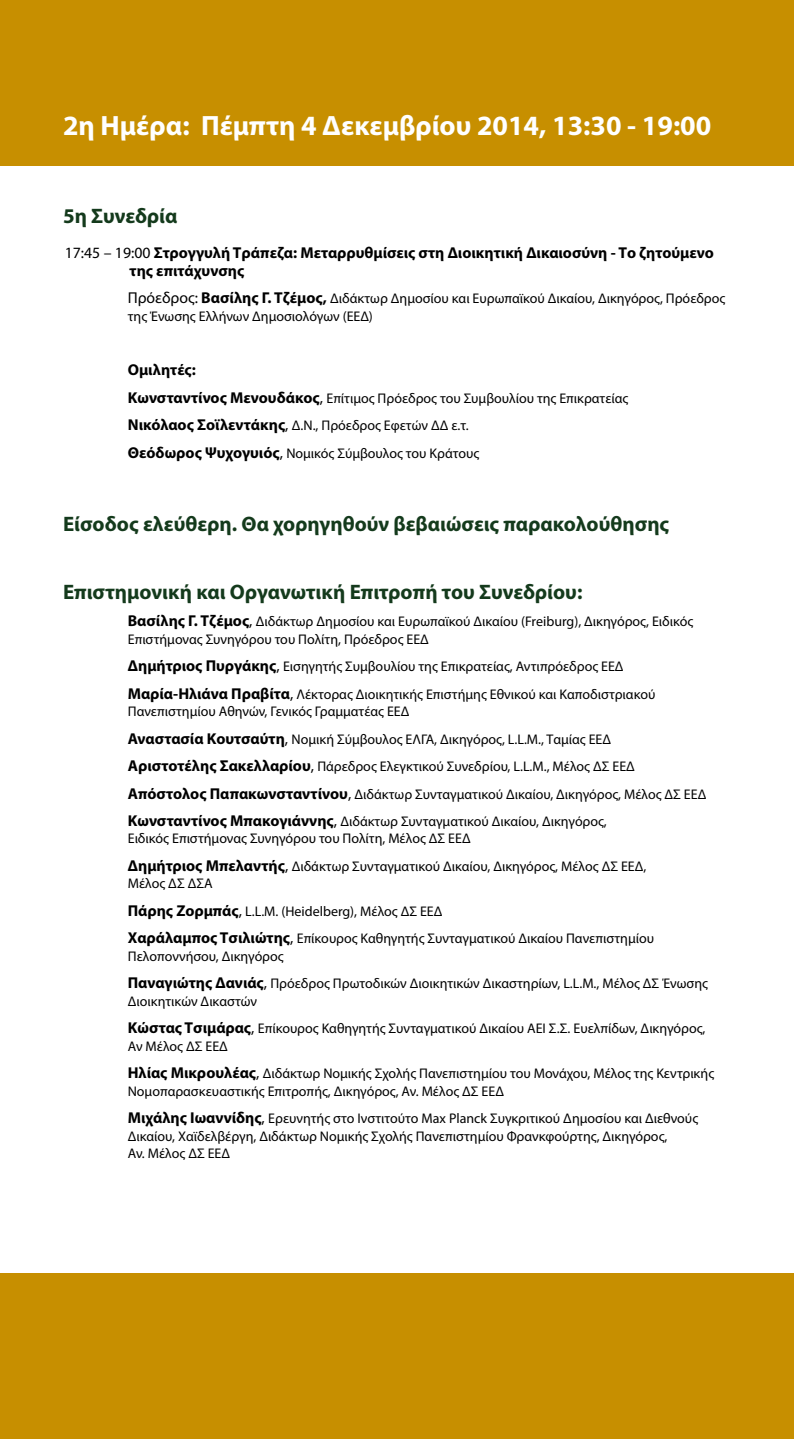
<style>
.page{position:relative;width:794px;height:1439px;background:#fff}
.page>*{position:absolute;margin:0;border:0;box-sizing:border-box;transform-origin:0 0}
.t1{font:700 28px "Myriad Pro";color:#fff}
.t2{font:700 21px "Myriad Pro";color:#143a1c}
.t3{font:700 15.75px/17.5px "Myriad Pro";color:#000}
.t4{font:14px/27.5px "Myriad Pro";color:#000}
.s1{font-weight:400}
.s2{font-size:15.75px}
.s3{font-weight:700;font-size:15.75px}
</style>
<div class="page">
<div style="left:0;top:0;width:794px;height:165px;background:#c78f00"></div>
<div style="left:0;top:1273px;width:794px;height:166px;background:#c78f00"></div>
<h1 class="t1" style="left:63px;top:107px;width:650px">2η Ημέρα: Πέμπτη 4 Δεκεμβρίου 2014, 13:30 - 19:00</h1>
<h2 class="t2" style="left:63px;top:202px;width:116px">5η Συνεδρία</h2>
<p class="t3" style="left:129px;top:244px;width:586px;text-indent:-65px"><span class="s1">17:45 – 19:00</span> Στρογγυλή Τράπεζα: Μεταρρυθμίσεις στη Διοικητική Δικαιοσύνη - Το ζητούμενο της επιτάχυνσης</p>
<p class="t4" style="left:128px;top:289px;width:599px;line-height:17.5px"><span class="s2">Πρόεδρος:</span> <span class="s3">Βασίλης Γ. Τζέμος,</span> Διδάκτωρ Δημοσίου και Ευρωπαϊκού Δικαίου, Δικηγόρος, Πρόεδρος της Ένωσης Ελλήνων Δημοσιολόγων (ΕΕΔ)</p>
<p class="t3" style="left:128px;top:361px;width:70px">Ομιλητές:</p>
<p class="t4" style="left:128px;top:384px;width:502px"><span class="s3">Κωνσταντίνος Μενουδάκος</span><span class="s2">,</span> Επίτιμος Πρόεδρος του Συμβουλίου της Επικρατείας<br><span class="s3">Νικόλαος Σοϊλεντάκης</span><span class="s2">,</span> Δ.Ν., Πρόεδρος Εφετών ΔΔ ε.τ.<br><span class="s3">Θεόδωρος Ψυχογυιός</span><span class="s2">,</span> Νομικός Σύμβουλος του Κράτους</p>
<h2 class="t2" style="left:63px;top:510px;width:608px">Είσοδος ελεύθερη. Θα χορηγηθούν βεβαιώσεις παρακολούθησης</h2>
<h2 class="t2" style="left:63px;top:578px;width:521px">Επιστημονική και Οργανωτική Επιτροπή του Συνεδρίου:</h2>
<p class="t4" style="left:128px;top:613px;width:567px;line-height:17.5px"><span class="s3">Βασίλης Γ. Τζέμος</span><span class="s2">,</span> Διδάκτωρ Δημοσίου και Ευρωπαϊκού Δικαίου (Freiburg), Δικηγόρος, Ειδικός<br>Επιστήμονας Συνηγόρου του Πολίτη, Πρόεδρος ΕΕΔ</p>
<p class="t4" style="left:128px;top:652px;width:529px"><span class="s3">Δημήτριος Πυργάκης</span><span class="s2">,</span> Εισηγητής Συμβουλίου της Επικρατείας, Αντιπρόεδρος ΕΕΔ<br><span class="s3">Μαρία-Ηλιάνα Πραβίτα</span><span class="s2">,</span> Λέκτορας Διοικητικής Επιστήμης Εθνικού και Καποδιστριακού</p>
<p class="t4" style="left:128px;top:697px;width:580px">Πανεπιστημίου Αθηνών, Γενικός Γραμματέας ΕΕΔ<br><span class="s3">Αναστασία Κουτσαύτη</span><span class="s2">,</span> Νομική Σύμβουλος ΕΛΓΑ, Δικηγόρος, L.L.M., Ταμίας ΕΕΔ<br><span class="s3">Αριστοτέλης Σακελλαρίου</span><span class="s2">,</span> Πάρεδρος Ελεγκτικού Συνεδρίου, L.L.M., Μέλος ΔΣ ΕΕΔ <span class="s3">Απόστολος Παπακωνσταντίνου</span><span class="s2">,</span> Διδάκτωρ Συνταγματικού Δικαίου, Δικηγόρος, Μέλος ΔΣ ΕΕΔ <span class="s3">Κωνσταντίνος Μπακογιάννης</span><span class="s2">,</span> Διδάκτωρ Συνταγματικού Δικαίου, Δικηγόρος,</p>
<p class="t4" style="left:128px;top:825px;width:520px">Ειδικός Επιστήμονας Συνηγόρου του Πολίτη, Μέλος ΔΣ ΕΕΔ<br><span class="s3">Δημήτριος Μπελαντής</span><span class="s2">,</span> Διδάκτωρ Συνταγματικού Δικαίου, Δικηγόρος, Μέλος ΔΣ ΕΕΔ,</p>
<p class="t4" style="left:128px;top:870px;width:528px">Μέλος ΔΣ ΔΣΑ<br><span class="s3">Πάρης Ζορμπάς</span><span class="s2">,</span> L.L.M. (Heidelberg), Μέλος ΔΣ ΕΕΔ<br><span class="s3">Χαράλαμπος Τσιλιώτης</span><span class="s2">,</span> Επίκουρος Καθηγητής Συνταγματικού Δικαίου Πανεπιστημίου</p>
<p class="t4" style="left:128px;top:942px;width:581px">Πελοποννήσου, Δικηγόρος<br><span class="s3">Παναγιώτης Δανιάς</span><span class="s2">,</span> Πρόεδρος Πρωτοδικών Διοικητικών Δικαστηρίων, L.L.M., Μέλος ΔΣ Ένωσης</p>
<p class="t4" style="left:128px;top:987px;width:579px">Διοικητικών Δικαστών<br><span class="s3">Κώστας Τσιμάρας</span><span class="s2">,</span> Επίκουρος Καθηγητής Συνταγματικού Δικαίου ΑΕΙ Σ.Σ. Ευελπίδων, Δικηγόρος,</p>
<p class="t4" style="left:128px;top:1032px;width:588px">Αν Μέλος ΔΣ ΕΕΔ<br><span class="s3">Ηλίας Μικρουλέας</span><span class="s2">,</span> Διδάκτωρ Νομικής Σχολής Πανεπιστημίου του Μονάχου, Μέλος της Κεντρικής</p>
<p class="t4" style="left:128px;top:1077px;width:572px">Νομοπαρασκευαστικής Επιτροπής, Δικηγόρος, Αν. Μέλος ΔΣ ΕΕΔ<br><span class="s3">Μιχάλης Ιωαννίδης</span><span class="s2">,</span> Ερευνητής στο Ινστιτούτο Max Planck Συγκριτικού Δημοσίου και Διεθνούς</p>
<p class="t4" style="left:128px;top:1127px;width:541px;line-height:17.5px">Δικαίου, Χαϊδελβέργη, Διδάκτωρ Νομικής Σχολής Πανεπιστημίου Φρανκφούρτης, Δικηγόρος,<br>Αν. Μέλος ΔΣ ΕΕΔ</p>
</div>
